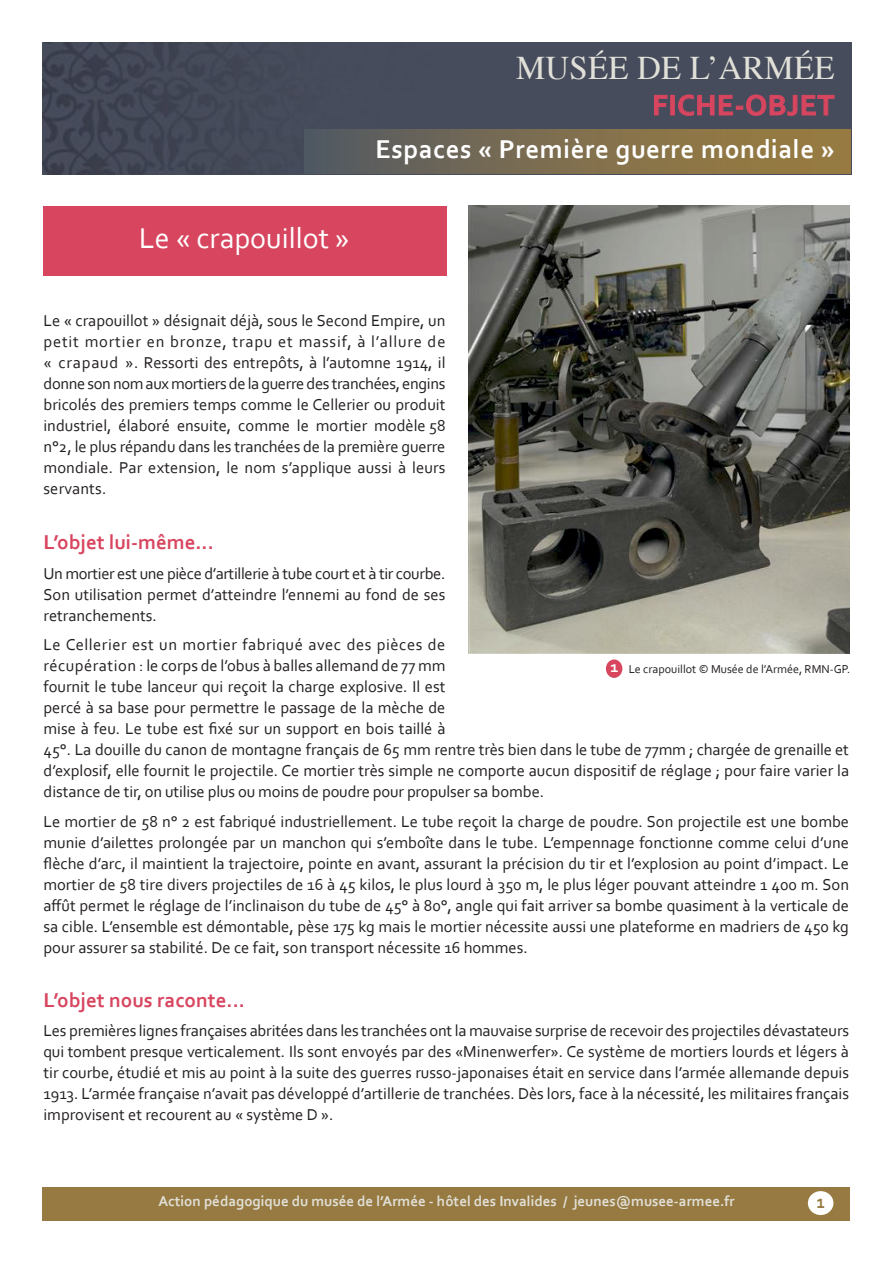
<style>
.page{position:relative;width:893px;height:1263px;background:#fff}
.page>*{position:absolute;margin:0;border:0;box-sizing:border-box;transform-origin:0 0}
.t1{font:33px "Times";letter-spacing:.005em;color:#e1e0d8}
.t2{font:30px "Corbel";color:#fff}
.t3{font:700 30px "Corbel";letter-spacing:.02em;color:#d8455f}
.t4{font:700 27px "Corbel";letter-spacing:.02em;color:#fff}
.t5{font:700 21px "Corbel";color:#d8455f}
.t6{font:700 19.8px "Corbel";color:#967a41;scale:.83 1}
.t7{font:16.5px/21px "Corbel";color:#231f20;text-align:justify}
.t8{font:700 15px "Corbel";color:#e1e0d8}
.t9{font:12px "Corbel";color:#231f20}
.s1{font-weight:700;font-size:16.5px;color:#fff}
</style>
<div class="page">
<img style="left:43px;top:43px;width:808px;height:132px">
<div style="left:304px;top:130px;width:546px;height:44px;background:linear-gradient(to right,#585c62,#a07f3d)"></div>
<svg style="left:654px;top:95px;width:13px;height:20px"></svg>
<svg style="left:678px;top:95px;width:156px;height:21px"></svg>
<div style="left:43px;top:1187px;width:807px;height:33px;background:#967a41"></div>
<div style="left:808px;top:1191px;width:25px;height:24px;background:#fff;border-radius:50%"></div>
<div style="left:43px;top:206px;width:403px;height:69px;background:#d8455f"></div>
<div style="left:606px;top:659px;width:16px;height:19px;background:#d8455f;border-radius:50%"></div>
<img style="left:469px;top:206px;width:380px;height:447px">
<h2 class="t2" style="left:139px;top:219px;width:212px">Le « crapouillot »</h2>
<h1 class="t1" style="left:516px;top:37px;width:320px">MUSÉE DE L’ARMÉE</h1>
<h2 class="t3" style="left:652px;top:86px;width:184px">FICHE-OBJET</h2>
<h3 class="t4" style="left:376px;top:133px;width:461px">Espaces « Première guerre mondiale »</h3>
<p class="t7" style="left:43px;top:309px;width:404px">Le « crapouillot » désignait déjà, sous le Second Empire, un petit mortier en bronze, trapu et massif, à l’allure de « crapaud ». Ressorti des entrepôts, à l’automne 1914, il donne son nom aux mortiers de la guerre des tranchées, engins bricolés des premiers temps comme le Cellerier ou produit industriel, élaboré ensuite, comme le mortier modèle 58 n°2, le plus répandu dans les tranchées de la première guerre mondiale. Par extension, le nom s’applique aussi à leurs servants.</p>
<p class="t5" style="left:43px;top:529px;width:172px">L’objet lui-même...</p>
<p class="t7" style="left:43px;top:562px;width:403px">Un mortier est une pièce d’artillerie à tube court et à tir courbe.<br>Son utilisation permet d’atteindre l’ennemi au fond de ses retranchements.</p>
<p class="t7" style="left:43px;top:634px;width:807px;text-align:left">Le Cellerier est un mortier fabriqué avec des pièces de<br>récupération : le corps de l’obus à balles allemand de 77 mm<br>fournit le tube lanceur qui reçoit la charge explosive. Il est<br>percé à sa base pour permettre le passage de la mèche de<br>mise à feu. Le tube est fixé sur un support en bois taillé à<br>45°. La douille du canon de montagne français de 65 mm rentre très bien dans le tube de 77mm ; chargée de grenaille et d’explosif, elle fournit le projectile. Ce mortier très simple ne comporte aucun dispositif de réglage ; pour faire varier la distance de tir, on utilise plus ou moins de poudre pour propulser sa bombe.</p>
<p class="t7" style="left:43px;top:810px;width:807px">Le mortier de 58 n° 2 est fabriqué industriellement. Le tube reçoit la charge de poudre. Son projectile est une bombe munie d’ailettes prolongée par un manchon qui s’emboîte dans le tube. L’empennage fonctionne comme celui d’une flèche d’arc, il maintient la trajectoire, pointe en avant, assurant la précision du tir et l’explosion au point d’impact. Le mortier de 58 tire divers projectiles de 16 à 45 kilos, le plus lourd à 350 m, le plus léger pouvant atteindre 1 400 m. Son affût permet le réglage de l’inclinaison du tube de 45° à 80°, angle qui fait arriver sa bombe quasiment à la verticale de sa cible. L’ensemble est démontable, pèse 175 kg mais le mortier nécessite aussi une plateforme en madriers de 450 kg pour assurer sa stabilité. De ce fait, son transport nécessite 16 hommes.</p>
<p class="t5" style="left:43px;top:987px;width:203px">L’objet nous raconte...</p>
<p class="t7" style="left:43px;top:1020px;width:807px">Les premières lignes françaises abritées dans les tranchées ont la mauvaise surprise de recevoir des projectiles dévastateurs qui tombent presque verticalement. Ils sont envoyés par des «Minenwerfer». Ce système de mortiers lourds et légers à tir courbe, étudié et mis au point à la suite des guerres russo-japonaises était en service dans l’armée allemande depuis 1913. L’armée française n’avait pas développé d’artillerie de tranchées. Dès lors, face à la nécessité, les militaires français improvisent et recourent au « système D ».</p>
<p class="t9" style="left:611px;top:661px;width:241px"><span class="s1">1</span> Le crapouillot © Musée de l’Armée, RMN-GP.</p>
<p class="t8" style="left:158px;top:1192px;width:578px">Action pédagogique du musée de l’Armée - hôtel des Invalides / jeunes@musee-armee.fr</p>
<p class="t6" style="left:817px;top:1189px;width:11px">1</p>
</div>
